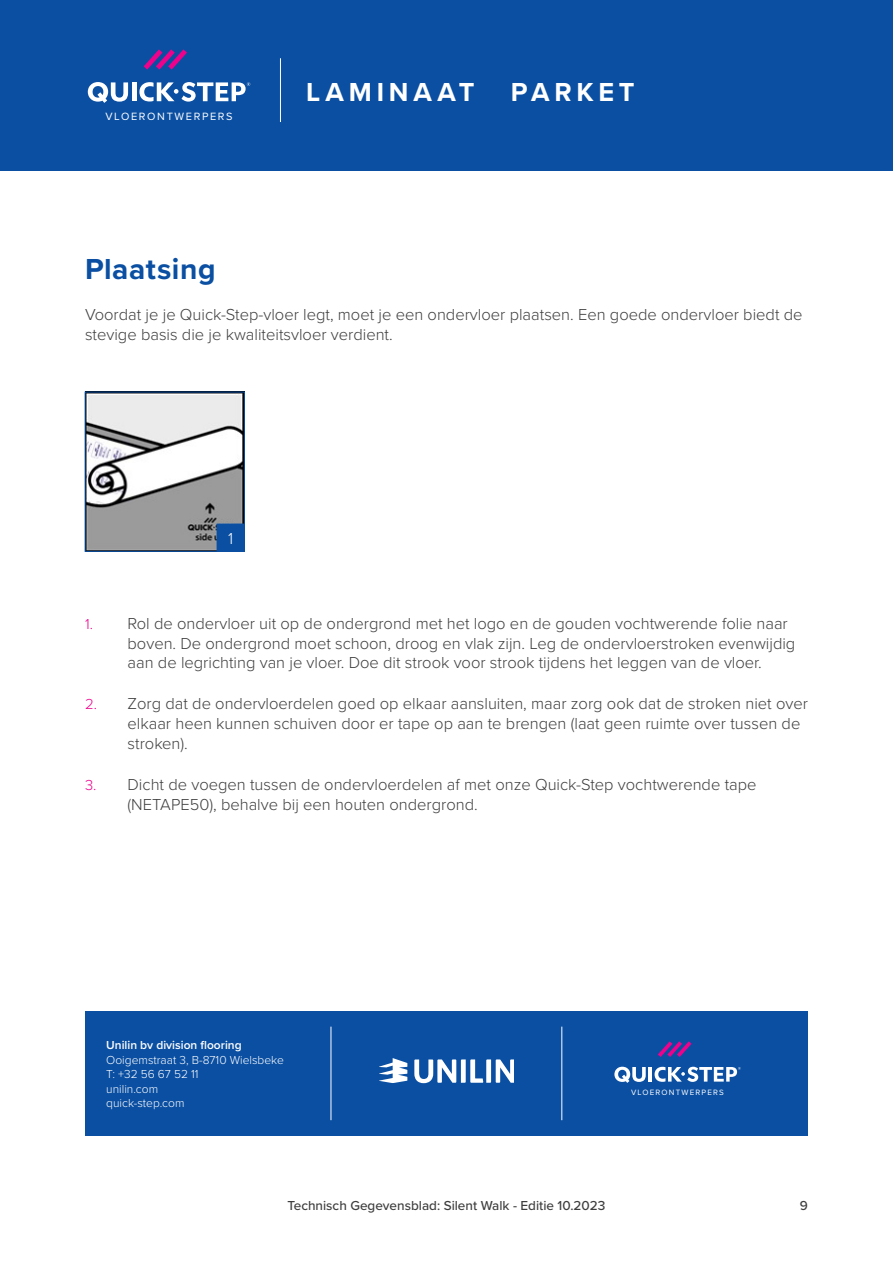
<style>
.page{position:relative;width:893px;height:1263px;background:#fff}
.page>*{position:absolute;margin:0;border:0;box-sizing:border-box;transform-origin:0 0}
.t1{font:700 30px "Proxima Nova";letter-spacing:.02em;color:#0a4fa2}
.Range{font:700 27px "Proxima Nova";letter-spacing:.175em;color:#fff}
.BodyText{font:300 16.5px/19.8px "Proxima Nova";color:#3e3e3f}
.List-II-ImagesSteps{font:300 16.5px "Proxima Nova";color:#fff}
.t2{font:500 13.5px "Proxima Nova";color:#3e3e3f}
.t3{font:300 12px/14.4px "Proxima Nova";color:#fff}
.FloorDesigners{font:10.95px "Proxima Nova";letter-spacing:.15em;color:#fff}
.FloorDesigners-2{font:7.95px "Proxima Nova";letter-spacing:.15em;color:#fff}
.s1{font-size:15px;color:#ed028c}
.s2{font-weight:600}
</style>
<div class="page">
<div style="left:0;top:0;width:893px;height:170px;background:#0a4fa2"></div>
<hr style="left:280px;top:58px;width:1px;height:64px;background:#fff">
<svg style="left:144px;top:49px;width:43px;height:21px"></svg>
<svg style="left:88px;top:82px;width:40px;height:21px"></svg>
<hr style="left:132px;top:82px;width:4px;height:19px;background:#fff">
<svg style="left:139px;top:82px;width:111px;height:20px"></svg>
<img style="left:87px;top:394px;width:155px;height:155px">
<div style="left:217px;top:524px;width:27px;height:27px;background:#0a4fa2"></div>
<div style="left:85px;top:1011px;width:723px;height:124px;background:#0a4fa2"></div>
<svg style="left:414px;top:1059px;width:100px;height:24px"></svg>
<svg style="left:379px;top:1058px;width:28px;height:25px"></svg>
<svg style="left:658px;top:1041px;width:33px;height:16px"></svg>
<svg style="left:614px;top:1067px;width:32px;height:16px"></svg>
<hr style="left:649px;top:1067px;width:3px;height:14px;background:#fff">
<svg style="left:655px;top:1067px;width:86px;height:15px"></svg>
<hr style="left:331px;top:1027px;width:1px;height:93px;background:#fff">
<hr style="left:562px;top:1027px;width:1px;height:93px;background:#fff">
<p class="FloorDesigners" style="left:105px;top:108px;width:129px">VLOERONTWERPERS</p>
<p class="Range" style="left:306px;top:72px;width:170px">LAMINAAT</p>
<p class="Range" style="left:511px;top:72px;width:125px">PARKET</p>
<p class="t1" style="left:85px;top:246px;width:132px">Plaatsing</p>
<p class="BodyText" style="left:85px;top:304px;width:719px">Voordat je je Quick-Step-vloer legt, moet je een ondervloer plaatsen. Een goede ondervloer biedt de stevige basis die je kwaliteitsvloer verdient.</p>
<p class="List-II-ImagesSteps" style="left:228px;top:526px;width:7px">1</p>
<p class="BodyText" style="left:128px;top:612px;width:669px;text-indent:-43px"><span class="s1">1.</span> Rol de ondervloer uit op de ondergrond met het logo en de gouden vochtwerende folie naar boven. De ondergrond moet schoon, droog en vlak zijn. Leg de ondervloerstroken evenwijdig aan de legrichting van je vloer. Doe dit strook voor strook tijdens het leggen van de vloer.</p>
<p class="BodyText" style="left:128px;top:693px;width:682px;text-indent:-43px"><span class="s1">2.</span> Zorg dat de ondervloerdelen goed op elkaar aansluiten, maar zorg ook dat de stroken niet over elkaar heen kunnen schuiven door er tape op aan te brengen (laat geen ruimte over tussen de stroken).</p>
<p class="BodyText" style="left:128px;top:774px;width:630px;text-indent:-43px"><span class="s1">3.</span> Dicht de voegen tussen de ondervloerdelen af met onze Quick-Step vochtwerende tape (NETAPE50), behalve bij een houten ondergrond.</p>
<p class="t3" style="left:106px;top:1037px;width:179px"><span class="s2">Unilin bv division flooring<br></span>Ooigemstraat 3, B-8710 Wielsbeke<br>T: +32 56 67 52 11<br>unilin.com<br>quick-step.com</p>
<p class="FloorDesigners-2" style="left:631px;top:1087px;width:94px">VLOERONTWERPERS</p>
<p class="t2" style="left:288px;top:1195px;width:319px">Technisch Gegevensblad: Silent Walk - Editie 10.2023</p>
<p class="t2" style="left:800px;top:1195px;width:10px">9</p>
</div>
